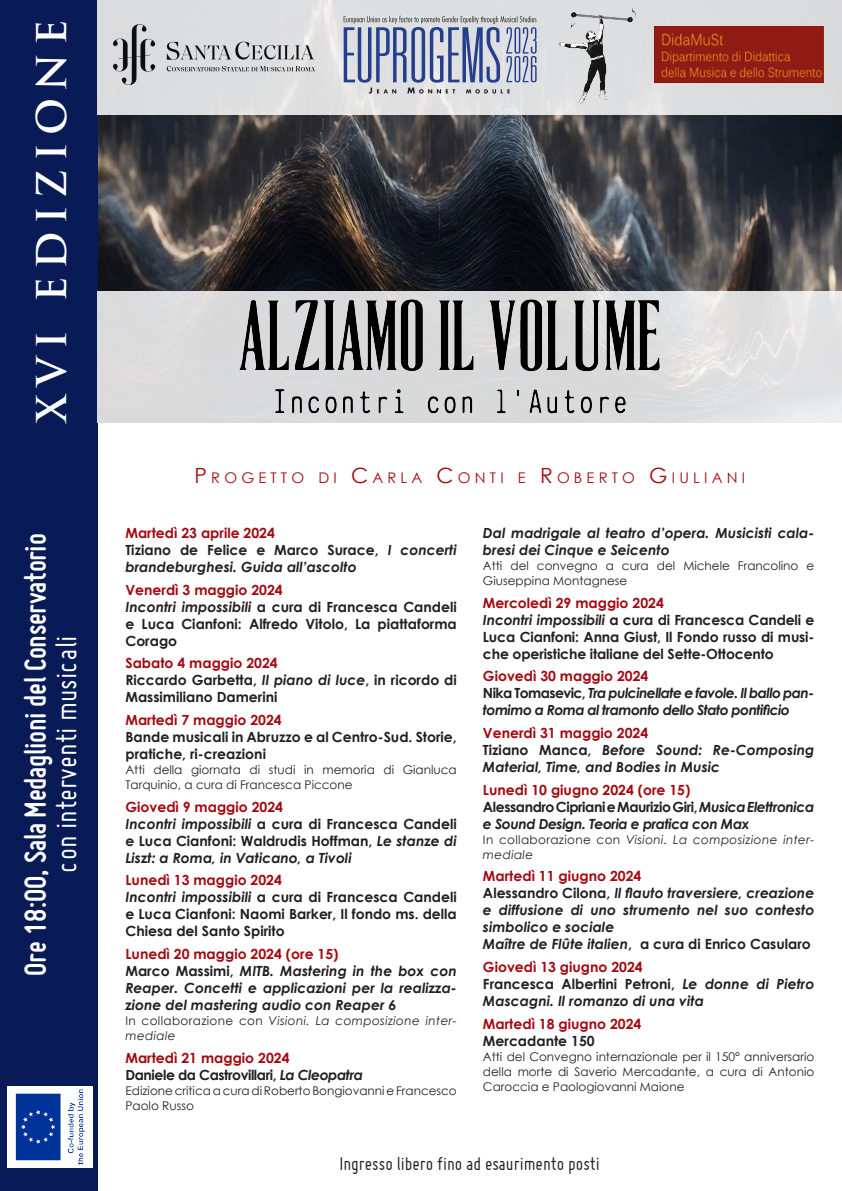
<style>
.page{position:relative;width:842px;height:1191px;background:#fff}
.page>*{position:absolute;margin:0;border:0;box-sizing:border-box;transform-origin:0 0}
.t1{font:700 40px "Trajan Pro";letter-spacing:.205em;color:#fff}
.t2{font:700 32px "Miso";letter-spacing:-.01em;color:#fff}
.t3{font:32px "Miso";color:#fff}
.testo{font:20px "Miso";color:#231f20}
.t4{font:14.7px "Century Gothic";letter-spacing:.285em;color:#a30910}
.Titolo_2_-_spazio_do{font:italic 700 14px/17px "Century Gothic";color:#231f20}
.Titolo_2_-_spazio_do-2{font:700 14px/17px "Century Gothic";color:#231f20;text-align:justify}
.Titolo_1{font:700 14px "Century Gothic";color:#a30910}
.Titolo_2_-_spazio_do-3{font:italic 700 14px/17px "Century Gothic";letter-spacing:-.04em;color:#231f20}
.Titolo_2_-_spazio_do-4{font:italic 700 14px/17px "Century Gothic";letter-spacing:-.03em;color:#231f20}
.Titolo_2{font:700 14px/17px "Century Gothic";color:#231f20}
.Titolo_2-2{font:italic 700 14px/17px "Century Gothic";color:#231f20}
.Titolo_2-3{font:700 14px "Century Gothic";letter-spacing:-.03em;color:#231f20}
.Titolo_3{font:12px/15px "Century Gothic";color:#231f20}
.Titolo_3-2{font:italic 12px/15px "Century Gothic";letter-spacing:.03em;color:#231f20}
.s1{font-size:21px}
.s2{font-style:normal}
.s3{font-style:italic}
</style>
<div class="page">
<img style="left:98px;top:115px;width:744px;height:176px">
<div style="left:0;top:0;width:98px;height:1191px;background:#091b56"></div>
<div style="left:98px;top:0;width:744px;height:115px;background:#dddedf"></div>
<svg style="left:98px;top:291px;width:744px;height:131px;background:#dfdfe0"></svg>
<img style="left:113px;top:25px;width:201px;height:60px">
<svg style="left:344px;top:16px;width:193px;height:78px"></svg>
<img style="left:216px;top:290px;width:472px;height:133px">
<img style="left:558px;top:8px;width:78px;height:97px">
<img style="left:655px;top:27px;width:169px;height:56px">
<img style="left:7px;top:1086px;width:85px;height:82px">
<p class="t1" style="left:27px;top:422px;width:405px;rotate:-90deg">XVI EDIZIONE</p>
<p class="t2" style="left:17px;top:975px;width:444px;rotate:-90deg">Ore 18:00, Sala Medaglioni del Conservatorio</p>
<p class="t3" style="left:49px;top:873px;width:239px;rotate:-90deg">con interventi musicali</p>
<p class="t4" style="left:195px;top:467px;width:552px"><span class="s1">P</span>ROGETTO DI <span class="s1">C</span>ARLA <span class="s1">C</span>ONTI E <span class="s1">R</span> OBERTO <span class="s1">G</span> IULIANI</p>
<p class="Titolo_1" style="left:125px;top:522px;width:151px">Martedì 23 aprile 2024</p>
<p class="Titolo_2_-_spazio_do" style="left:125px;top:541px;width:333px"><span class="s2">Tiziano de Felice e Marco Surace,</span> I concerti brandeburghesi. Guida all’ascolto</p>
<p class="Titolo_1" style="left:125px;top:579px;width:159px">Venerdì 3 maggio 2024</p>
<p class="Titolo_2_-_spazio_do-2" style="left:125px;top:597px;width:333px"><span class="s3">Incontri impossibili</span> a cura di Francesca Candeli e Luca Cianfoni: Alfredo Vitolo, La piattaforma Corago</p>
<p class="Titolo_1" style="left:125px;top:652px;width:154px">Sabato 4 maggio 2024</p>
<p class="Titolo_2_-_spazio_do-2" style="left:125px;top:671px;width:333px">Riccardo Garbetta, <span class="s3">Il piano di luce</span>, in ricordo di<br>Massimiliano Damerini</p>
<p class="Titolo_1" style="left:125px;top:709px;width:158px">Martedì 7 maggio 2024</p>
<p class="Titolo_2" style="left:125px;top:728px;width:333px">Bande musicali in Abruzzo e al Centro-Sud. Storie, pratiche, ri-creazioni</p>
<p class="Titolo_3" style="left:125px;top:762px;width:333px">Atti della giornata di studi in memoria di Gianluca<br>Tarquinio, a cura di Francesca Piccone</p>
<p class="Titolo_1" style="left:125px;top:796px;width:159px">Giovedì 9 maggio 2024</p>
<p class="Titolo_2_-_spazio_do" style="left:125px;top:814px;width:333px;text-align:justify">Incontri impossibili <span class="s2">a cura di Francesca Candeli e Luca Cianfoni: Waldrudis Hoffman,</span> Le stanze di Liszt: a Roma, in Vaticano, a Tivoli</p>
<p class="Titolo_1" style="left:125px;top:869px;width:158px">Lunedì 13 maggio 2024</p>
<p class="Titolo_2_-_spazio_do-2" style="left:125px;top:888px;width:333px"><span class="s3">Incontri impossibili</span> a cura di Francesca Candeli e Luca Cianfoni: Naomi Barker, Il fondo ms. della Chiesa del Santo Spirito</p>
<p class="Titolo_1" style="left:125px;top:943px;width:215px">Lunedì 20 maggio 2024 (ore 15)</p>
<p class="Titolo_2_-_spazio_do" style="left:125px;top:962px;width:333px;text-align:justify"><span class="s2">Marco Massimi,</span> MITB. Mastering in the box con Reaper. Concetti e applicazioni per la realizza&shy;zione del mastering audio con Reaper 6</p>
<p class="Titolo_3-2" style="left:125px;top:1013px;width:333px"><span class="s2">In collaborazione con</span> Visioni. La composizione inter&shy;mediale</p>
<p class="Titolo_1" style="left:125px;top:1047px;width:166px">Martedì 21 maggio 2024</p>
<p class="Titolo_2-3" style="left:125px;top:1064px;width:239px">Daniele da Castrovillari, <span class="s3">La Cleopatra</span></p>
<p class="Titolo_3" style="left:125px;top:1082px;width:333px">Edizione critica a cura di Roberto Bongiovanni e Francesco<br>Paolo Russo</p>
<p class="Titolo_2-2" style="left:483px;top:524px;width:333px">Dal madrigale al teatro d’opera. Musicisti cala&shy;bresi dei Cinque e Seicento</p>
<p class="Titolo_3" style="left:483px;top:558px;width:333px">Atti del convegno a cura del Michele Francolino e<br>Giuseppina Montagnese</p>
<p class="Titolo_1" style="left:483px;top:592px;width:182px">Mercoledì 29 maggio 2024</p>
<p class="Titolo_2_-_spazio_do-2" style="left:483px;top:610px;width:333px"><span class="s3">Incontri impossibili</span> a cura di Francesca Candeli e Luca Cianfoni: Anna Giust, Il Fondo russo di musi&shy;che operistiche italiane del Sette-Ottocento</p>
<p class="Titolo_1" style="left:483px;top:665px;width:167px">Giovedì 30 maggio 2024</p>
<p class="Titolo_2_-_spazio_do-3" style="left:483px;top:684px;width:333px"><span class="s2">Nika Tomasevic,</span> Tra pulcinellate e favole. Il ballo pan&shy;tomimo a Roma al tramonto dello Stato pontificio</p>
<p class="Titolo_1" style="left:483px;top:722px;width:167px">Venerdì 31 maggio 2024</p>
<p class="Titolo_2_-_spazio_do" style="left:483px;top:741px;width:333px"><span class="s2">Tiziano Manca,</span> Before Sound: Re-Composing<br>Material, Time, and Bodies in Music</p>
<p class="Titolo_1" style="left:483px;top:779px;width:209px">Lunedì 10 giugno 2024 (ore 15)</p>
<p class="Titolo_2_-_spazio_do-4" style="left:483px;top:797px;width:333px"><span class="s2">Alessandro Cipriani e Maurizio Giri,</span> Musica Elettronica e Sound Design. Teoria e pratica con Max</p>
<p class="Titolo_3-2" style="left:483px;top:831px;width:333px"><span class="s2">In collaborazione con</span> Visioni. La composizione inter&shy;mediale</p>
<p class="Titolo_1" style="left:483px;top:865px;width:160px">Martedì 11 giugno 2024</p>
<p class="Titolo_2_-_spazio_do" style="left:483px;top:884px;width:333px;text-align:justify"><span class="s2">Alessandro Cilona,</span> Il flauto traversiere, creazione e diffusione di uno strumento nel suo contesto simbolico e sociale</p>
<p class="Titolo_2_-_spazio_do-2" style="left:483px;top:935px;width:329px"><span class="s3">Maître de Flûte italien</span>, a cura di Enrico Casularo</p>
<p class="Titolo_1" style="left:483px;top:956px;width:161px">Giovedì 13 giugno 2024</p>
<p class="Titolo_2_-_spazio_do" style="left:483px;top:975px;width:333px"><span class="s2">Francesca Albertini Petroni,</span> Le donne di Pietro<br>Mascagni. Il romanzo di una vita</p>
<p class="Titolo_1" style="left:483px;top:1013px;width:160px">Martedì 18 giugno 2024</p>
<p class="Titolo_2" style="left:483px;top:1031px;width:113px">Mercadante 150</p>
<p class="Titolo_3" style="left:483px;top:1048px;width:333px;text-align:justify">Atti del Convegno internazionale per il 150° anniversario della morte di Saverio Mercadante, a cura di Antonio Caroccia e Paologiovanni Maione</p>
<p class="testo" style="left:339px;top:1152px;width:262px">Ingresso libero fino ad esaurimento posti</p>
</div>
